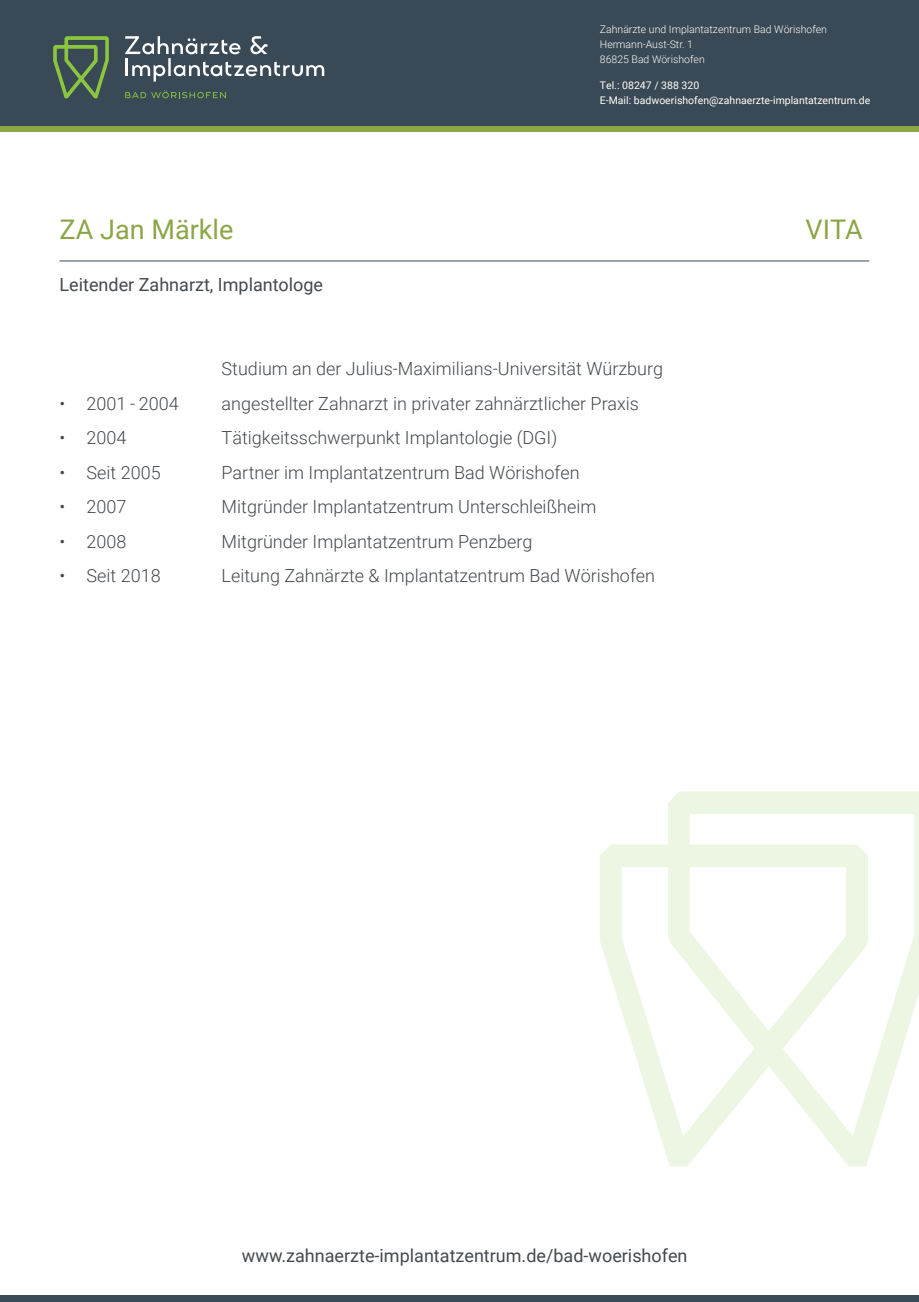
<style>
.page{position:relative;width:919px;height:1302px;background:#fff}
.page>*{position:absolute;margin:0;border:0;box-sizing:border-box;transform-origin:0 0}
.t1{font:27px "Roboto";color:#8ba647}
.t2{font:300 18px "Roboto";color:#44494d}
.t3{font:18px "Roboto";color:#44494d}
.t4{font:300 10.5px "Roboto";color:#fffef7}
.t5{font:10.5px "Roboto";color:#fffef7}
</style>
<div class="page">
<hr style="left:60px;top:260px;width:809px;height:1px;background:#364956">
<div style="left:0;top:1295px;width:918px;height:6px;background:#394956"></div>
<div style="left:0;top:0;width:918px;height:127px;background:#394956"></div>
<div style="left:0;top:126px;width:918px;height:6px;background:#8ba647"></div>
<svg style="left:250px;top:36px;width:18px;height:18px"></svg>
<svg style="left:125px;top:36px;width:116px;height:18px"></svg>
<hr style="left:125px;top:58px;width:3px;height:18px;background:#fff">
<svg style="left:132px;top:65px;width:33px;height:17px"></svg>
<hr style="left:168px;top:58px;width:3px;height:18px;background:#fff">
<svg style="left:174px;top:62px;width:150px;height:14px"></svg>
<svg style="left:53px;top:36px;width:56px;height:62px"></svg>
<svg style="left:125px;top:90px;width:101px;height:8px"></svg>
<svg style="left:600px;top:791px;width:318px;height:375px"></svg>
<p class="t1" style="left:60px;top:210px;width:175px">ZA Jan Märkle</p>
<p class="t3" style="left:60px;top:272px;width:265px">Leitender Zahnarzt, Implantologe</p>
<p class="t4" style="left:600px;top:22px;width:229px">Zahnärzte und Implantatzentrum Bad Wörishofen</p>
<p class="t4" style="left:600px;top:37px;width:95px">Hermann-Aust-Str. 1</p>
<p class="t4" style="left:600px;top:52px;width:106px">86825 Bad Wörishofen</p>
<p class="t5" style="left:600px;top:78px;width:101px">Tel.: 08247 / 388 320</p>
<p class="t5" style="left:600px;top:93px;width:272px">E-Mail: badwoerishofen@zahnaerzte-implantatzentrum.de</p>
<p class="t1" style="left:805px;top:210px;width:59px">VITA</p>
<p class="t2" style="left:222px;top:356px;width:443px">Studium an der Julius-Maximilians-Universität Würzburg</p>
<p class="t2" style="left:60px;top:390px;width:121px">• 2001 - 2004</p>
<p class="t2" style="left:222px;top:390px;width:419px">angestellter Zahnarzt in privater zahnärztlicher Praxis</p>
<p class="t2" style="left:60px;top:425px;width:68px">• 2004</p>
<p class="t2" style="left:222px;top:425px;width:337px">Tätigkeitsschwerpunkt Implantologie (DGI)</p>
<p class="t2" style="left:60px;top:459px;width:103px">• Seit 2005</p>
<p class="t2" style="left:222px;top:459px;width:359px">Partner im Implantatzentrum Bad Wörishofen</p>
<p class="t2" style="left:60px;top:494px;width:68px">• 2007</p>
<p class="t2" style="left:222px;top:494px;width:376px">Mitgründer Implantatzentrum Unterschleißheim</p>
<p class="t2" style="left:60px;top:528px;width:68px">• 2008</p>
<p class="t2" style="left:222px;top:528px;width:312px">Mitgründer Implantatzentrum Penzberg</p>
<p class="t2" style="left:60px;top:563px;width:103px">• Seit 2018</p>
<p class="t2" style="left:222px;top:563px;width:435px">Leitung Zahnärzte &amp; Implantatzentrum Bad Wörishofen</p>
<p class="t3" style="left:242px;top:1242px;width:447px">www.zahnaerzte-implantatzentrum.de/bad-woerishofen</p>
</div>
